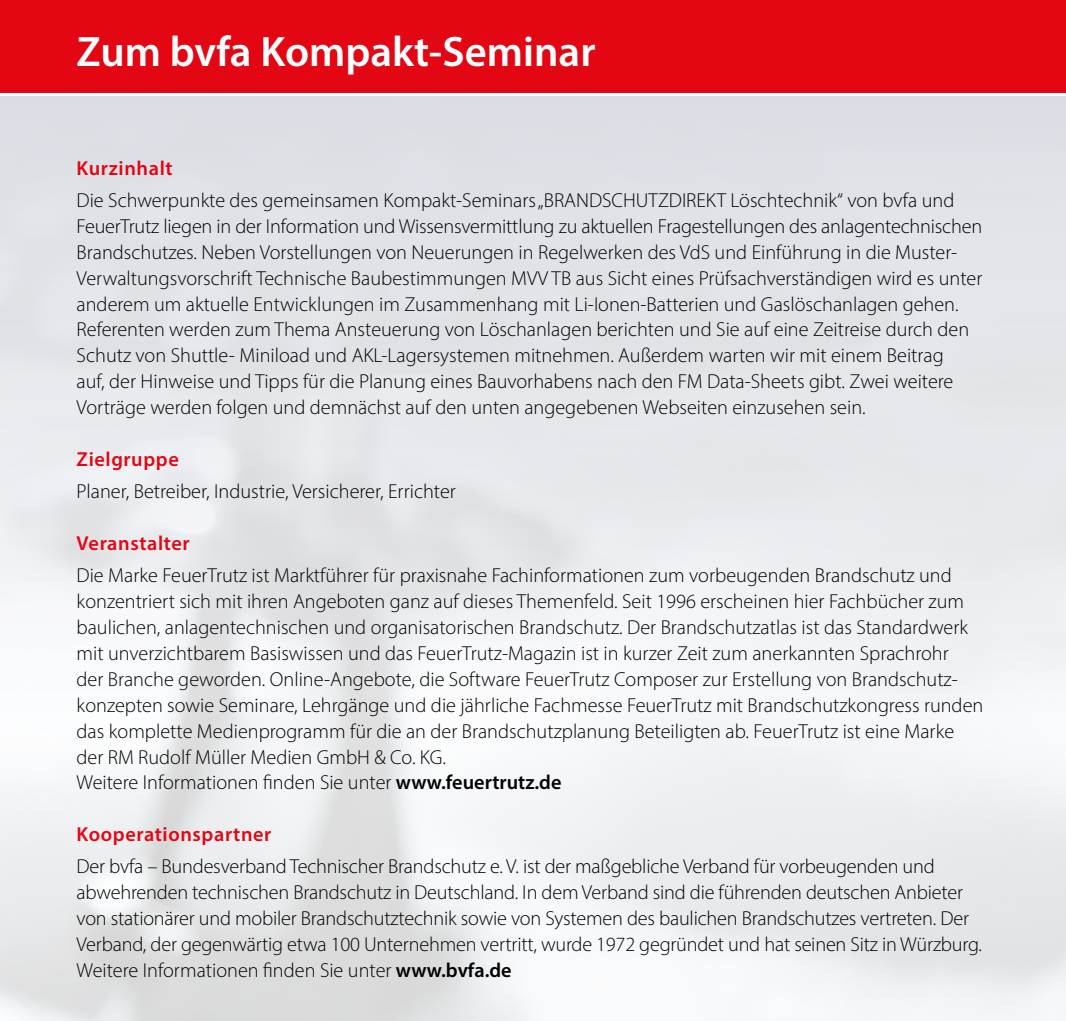
<style>
.page{position:relative;width:1066px;height:1021px;background:#fff}
.page>*{position:absolute;margin:0;border:0;box-sizing:border-box;transform-origin:0 0}
.t1{font:600 42.75px "Myriad Pro";color:#fff}
.t2{font:300 20.25px/25.9px "Myriad Pro";color:#000}
.t3{font:600 20.25px "Myriad Pro";letter-spacing:.03em;color:#e30613}
.s1{font-weight:600}
</style>
<div class="page">
<div style="left:0;top:0;width:1065px;height:92px;background:#e30613"></div>
<h1 class="t1" style="left:77px;top:24px;width:520px">Zum bvfa Kompakt-Seminar</h1>
<p class="t3" style="left:77px;top:155px;width:97px">Kurzinhalt</p>
<p class="t2" style="left:77px;top:187px;width:907px">Die Schwerpunkte des gemeinsamen Kompakt-Seminars „BRANDSCHUTZDIREKT Löschtechnik“ von bvfa und FeuerTrutz liegen in der Information und Wissensvermittlung zu aktuellen Fragestellungen des anlagentechnischen Brandschutzes. Neben Vorstellungen von Neuerungen in Regelwerken des VdS und Einführung in die Muster-Verwaltungsvorschrift Technische Baubestimmungen MVV TB aus Sicht eines Prüfsachverständigen wird es unter anderem um aktuelle Entwicklungen im Zusammenhang mit Li-Ionen-Batterien und Gaslöschanlagen gehen.<br>Referenten werden zum Thema Ansteuerung von Löschanlagen berichten und Sie auf eine Zeitreise durch den Schutz von Shuttle- Miniload und AKL-Lagersystemen mitnehmen. Außerdem warten wir mit einem Beitrag<br>auf, der Hinweise und Tipps für die Planung eines Bauvorhabens nach den FM Data-Sheets gibt. Zwei weitere Vorträge werden folgen und demnächst auf den unten angegebenen Webseiten einzusehen sein.</p>
<p class="t3" style="left:77px;top:446px;width:104px">Zielgruppe</p>
<p class="t2" style="left:77px;top:478px;width:380px">Planer, Betreiber, Industrie, Versicherer, Errichter</p>
<p class="t3" style="left:77px;top:530px;width:115px">Veranstalter</p>
<p class="t2" style="left:77px;top:562px;width:908px">Die Marke FeuerTrutz ist Marktführer für praxisnahe Fachinformationen zum vorbeugenden Brandschutz und konzentriert sich mit ihren Angeboten ganz auf dieses Themenfeld. Seit 1996 erscheinen hier Fachbücher zum baulichen, anlagentechnischen und organisatorischen Brandschutz. Der Brandschutzatlas ist das Standardwerk mit unverzichtbarem Basiswissen und das FeuerTrutz-Magazin ist in kurzer Zeit zum anerkannten Sprachrohr<br>der Branche geworden. Online-Angebote, die Software FeuerTrutz Composer zur Erstellung von Brandschutz&shy;konzepten sowie Seminare, Lehrgänge und die jährliche Fachmesse FeuerTrutz mit Brandschutzkongress runden das komplette Medienprogramm für die an der Brandschutzplanung Beteiligten ab. FeuerTrutz ist eine Marke der RM Rudolf Müller Medien GmbH &amp; Co. KG.<br>Weitere Informationen finden Sie unter <span class="s1">www.feuertrutz.de</span></p>
<p class="t3" style="left:77px;top:821px;width:196px">Kooperationspartner</p>
<p class="t2" style="left:77px;top:853px;width:906px">Der bvfa – Bundesverband Technischer Brandschutz e. V. ist der maßgebliche Verband für vorbeugenden und abwehrenden technischen Brandschutz in Deutschland. In dem Verband sind die führenden deutschen Anbieter von stationärer und mobiler Brandschutztechnik sowie von Systemen des baulichen Brandschutzes vertreten. Der Verband, der gegenwärtig etwa 100 Unternehmen vertritt, wurde 1972 gegründet und hat seinen Sitz in Würzburg.<br>Weitere Informationen finden Sie unter <span class="s1">www.bvfa.de</span></p>
</div>
